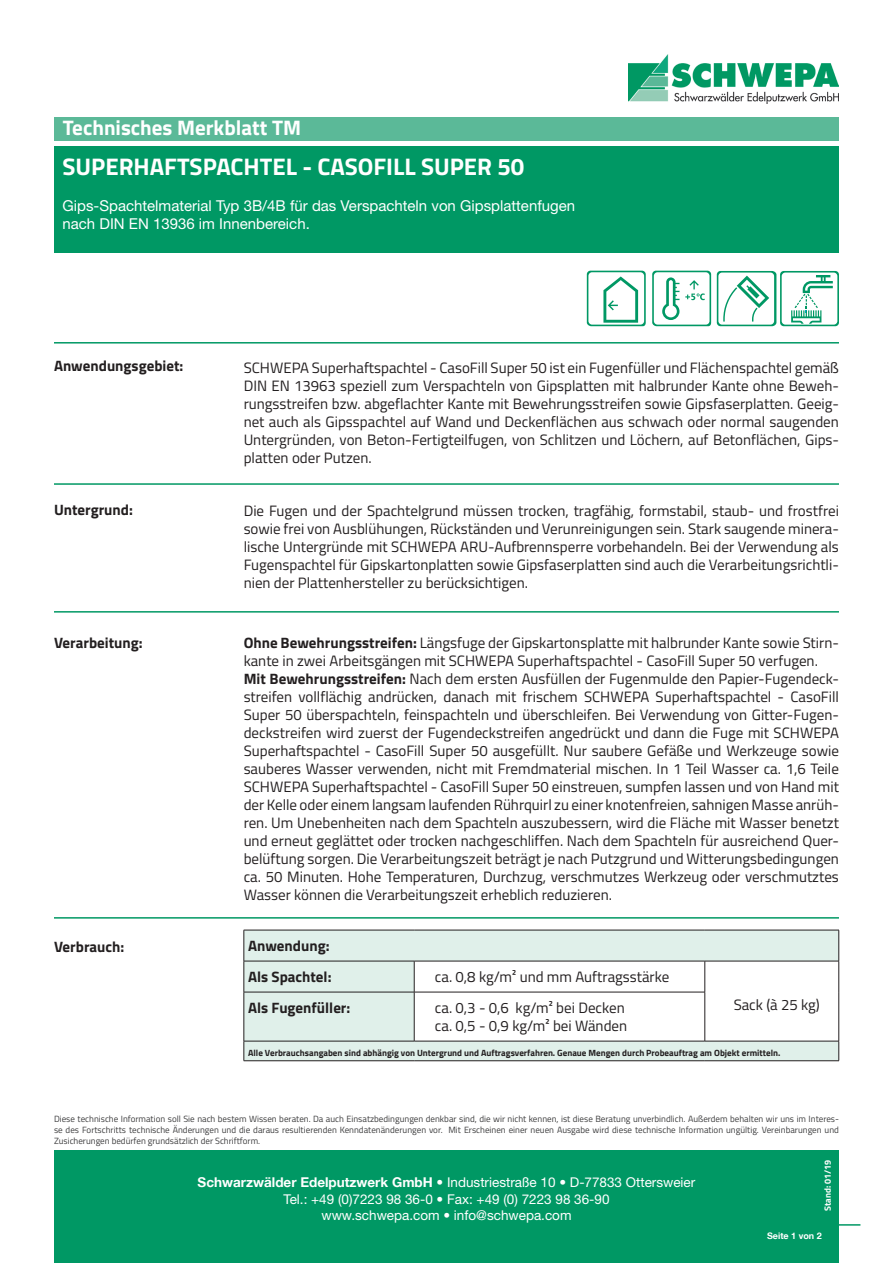
<style>
.page{position:relative;width:893px;height:1263px;background:#fff}
.page>*{position:absolute;margin:0;border:0;box-sizing:border-box;transform-origin:0 0}
.t1{font:700 24px "Titillium Web";color:#fff}
.t2{font:700 21px "Titillium Web";color:#fff}
.t3{font:15px/18px "Titillium Web";color:#231f20;text-align:justify}
.t4{font:15px/18px "Helvetica Neue LT Std";color:#fff}
.t5{font:700 15px/31px "Titillium Web";color:#231f20}
.t6{font:13.5px/16.5px "Helvetica Neue LT Std";color:#fff;text-align:center}
.t7{font:9px/10.8px "Titillium Web";color:#3e3e3f;text-align:justify}
.t8{font:700 9px "Titillium Web";color:#231f20}
.t9{font:700 9px "Titillium Web";color:#fff}
.t10{font:700 9px "Helvetica 75";color:#fff}
.s1{font-weight:700}
.s2{font-family:"Helvetica 75";font-weight:700}
.s3{font-family:"Helvetica 46";font-weight:300;font-style:italic}
</style>
<div class="page">
<div style="left:54px;top:1150px;width:785px;height:113px;background:#009864"></div>
<div style="left:54px;top:117px;width:785px;height:23px;background:#5bb998"></div>
<img style="left:629px;top:54px;width:210px;height:49px">
<div style="left:54px;top:147px;width:785px;height:106px;background:#009864"></div>
<svg style="left:717px;top:271px;width:122px;height:55px"></svg>
<svg style="left:652px;top:271px;width:59px;height:55px"></svg>
<hr style="left:54px;top:342px;width:785px;height:2px;background:#009864">
<svg style="left:587px;top:271px;width:59px;height:55px"></svg>
<hr style="left:54px;top:483px;width:785px;height:2px;background:#009864">
<hr style="left:54px;top:611px;width:785px;height:2px;background:#009864">
<div style="left:245px;top:931px;width:593px;height:129px;background:#e0f0ea"></div>
<hr style="left:244px;top:961px;width:170px;height:1px;background:#231f20">
<hr style="left:244px;top:961px;width:1px;height:31px;background:#231f20">
<hr style="left:244px;top:992px;width:1px;height:49px;background:#231f20">
<hr style="left:244px;top:992px;width:170px;height:1px;background:#231f20">
<hr style="left:244px;top:1041px;width:170px;height:1px;background:#231f20">
<svg style="left:244px;top:1041px;width:1px;height:19px"></svg>
<svg style="left:414px;top:961px;width:425px;height:99px"></svg>
<hr style="left:244px;top:1060px;width:170px;height:1px;background:#231f20">
<hr style="left:414px;top:1060px;width:291px;height:1px;background:#231f20">
<hr style="left:705px;top:1060px;width:134px;height:1px;background:#231f20">
<hr style="left:244px;top:930px;width:170px;height:1px;background:#231f20">
<hr style="left:244px;top:930px;width:1px;height:31px;background:#231f20">
<hr style="left:414px;top:930px;width:291px;height:1px;background:#231f20">
<hr style="left:705px;top:930px;width:134px;height:1px;background:#231f20">
<hr style="left:838px;top:930px;width:1px;height:31px;background:#231f20">
<hr style="left:414px;top:992px;width:291px;height:1px;background:#231f20">
<hr style="left:414px;top:1041px;width:291px;height:1px;background:#231f20">
<hr style="left:705px;top:1041px;width:134px;height:1px;background:#231f20">
<hr style="left:54px;top:917px;width:785px;height:2px;background:#009864">
<hr style="left:75px;top:1224px;width:785px;height:2px;background:#009864">
<h2 class="t2" style="left:63px;top:112px;width:240px">Technisches Merkblatt TM</h2>
<h1 class="t1" style="left:63px;top:148px;width:463px">SUPERHAFTSPACHTEL - CASOFILL SUPER 50</h1>
<p class="t4" style="left:63px;top:197px;width:514px">Gips-Spachtelmaterial Typ 3B/4B für das Verspachteln von Gipsplattenfugen nach DIN EN 13936 im Innenbereich.</p>
<p class="t5" style="left:54px;top:350px;width:131px">Anwendungsgebiet:</p>
<p class="t3" style="left:244px;top:358px;width:597px">SCHWEPA Superhaftspachtel - CasoFill Super 50 ist ein Fugenfüller und Flächenspachtel gemäß DIN EN 13963 speziell zum Verspachteln von Gipsplatten mit halbrunder Kante ohne Beweh&shy;rungsstreifen bzw. abgeflachter Kante mit Bewehrungsstreifen sowie Gipsfaserplatten. Geeig&shy;net auch als Gipsspachtel auf Wand und Deckenflächen aus schwach oder normal saugenden Untergründen, von Beton-Fertigteilfugen, von Schlitzen und Löchern, auf Betonflächen, Gips&shy;platten oder Putzen.</p>
<p class="t5" style="left:54px;top:493px;width:80px">Untergrund:</p>
<p class="t3" style="left:244px;top:501px;width:597px">Die Fugen und der Spachtelgrund müssen trocken, tragfähig, formstabil, staub- und frostfrei sowie frei von Ausblühungen, Rückständen und Verunreinigungen sein. Stark saugende minera&shy;lische Untergründe mit SCHWEPA ARU-Aufbrennsperre vorbehandeln. Bei der Verwendung als Fugenspachtel für Gipskartonplatten sowie Gipsfaserplatten sind auch die Verarbeitungsrichtli&shy;nien der Plattenhersteller zu berücksichtigen.</p>
<p class="t5" style="left:54px;top:626px;width:90px">Verarbeitung:</p>
<p class="t3" style="left:244px;top:633px;width:597px;text-align:left"><span class="s1">Ohne Bewehrungsstreifen:</span> Längsfuge der Gipskartonsplatte mit halbrunder Kante sowie Stirn&shy;kante in zwei Arbeitsgängen mit SCHWEPA Superhaftspachtel - CasoFill Super 50 verfugen.<br><span class="s1">Mit Bewehrungsstreifen:</span> Nach dem ersten Ausfüllen der Fugenmulde den Papier-Fugendeck&shy;streifen vollflächig andrücken, danach mit frischem SCHWEPA Superhaftspachtel - CasoFill Super 50 überspachteln, feinspachteln und überschleifen. Bei Verwendung von Gitter-Fugen&shy;deckstreifen wird zuerst der Fugendeckstreifen angedrückt und dann die Fuge mit SCHWEPA Superhaftspachtel - CasoFill Super 50 ausgefüllt. Nur saubere Gefäße und Werkzeuge sowie sauberes Wasser verwenden, nicht mit Fremdmaterial mischen. In 1 Teil Wasser ca. 1,6 Teile SCHWEPA Superhaftspachtel - CasoFill Super 50 einstreuen, sumpfen lassen und von Hand mit der Kelle oder einem langsam laufenden Rührquirl zu einer knotenfreien, sahnigen Masse anrüh&shy;ren. Um Unebenheiten nach dem Spachteln auszubessern, wird die Fläche mit Wasser benetzt und erneut geglättet oder trocken nachgeschliffen. Nach dem Spachteln für ausreichend Quer&shy;belüftung sorgen. Die Verarbeitungszeit beträgt je nach Putzgrund und Witterungsbedingungen ca. 50 Minuten. Hohe Temperaturen, Durchzug, verschmutzes Werkzeug oder verschmutztes Wasser können die Verarbeitungszeit erheblich reduzieren.</p>
<p class="t5" style="left:248px;top:930px;width:85px">Anwendung:<br>Als Spachtel:</p>
<p class="t5" style="left:54px;top:930px;width:72px">Verbrauch:</p>
<p class="t3" style="left:435px;top:967px;width:236px">ca. 0,8 kg/m² und mm Auftragsstärke</p>
<p class="t5" style="left:248px;top:992px;width:104px">Als Fugenfüller:</p>
<p class="t3" style="left:734px;top:994px;width:88px">Sack (à 25 kg)</p>
<p class="t3" style="left:435px;top:998px;width:194px">ca. 0,3 - 0,6 kg/m² bei Decken ca. 0,5 - 0,9 kg/m² bei Wänden</p>
<p class="t8" style="left:248px;top:1045px;width:534px">Alle Verbrauchsangaben sind abhängig von Untergrund und Auftragsverfahren. Genaue Mengen durch Probeauftrag am Objekt ermitteln.</p>
<p class="t7" style="left:54px;top:1113px;width:786px">Diese technische Information soll Sie nach bestem Wissen beraten. Da auch Einsatzbedingungen denkbar sind, die wir nicht kennen, ist diese Beratung unverbindlich. Außerdem behalten wir uns im Interes&shy;se des Fortschritts technische Änderungen und die daraus resultierenden Kenndatenänderungen vor. Mit Erscheinen einer neuen Ausgabe wird diese technische Information ungültig. Vereinbarungen und Zusicherungen bedürfen grundsätzlich der Schriftform.</p>
<p class="t6" style="left:198px;top:1174px;width:499px"><span class="s2">Schwarzwälder Edelputzwerk GmbH</span> <span class="s3">•</span> Industriestraße 10 <span class="s3">•</span> D-77833 Ottersweier<br>Tel.: +49 (0)7223 98 36-0 <span class="s3">•</span> Fax: +49 (0) 7223 98 36-90<br>www.schwepa.com <span class="s3">•</span> info@schwepa.com</p>
<p class="t9" style="left:821px;top:1211px;width:53px;rotate:-90deg">Stand: 01/19</p>
<p class="t10" style="left:767px;top:1230px;width:56px">Seite 1 von 2</p>
</div>
